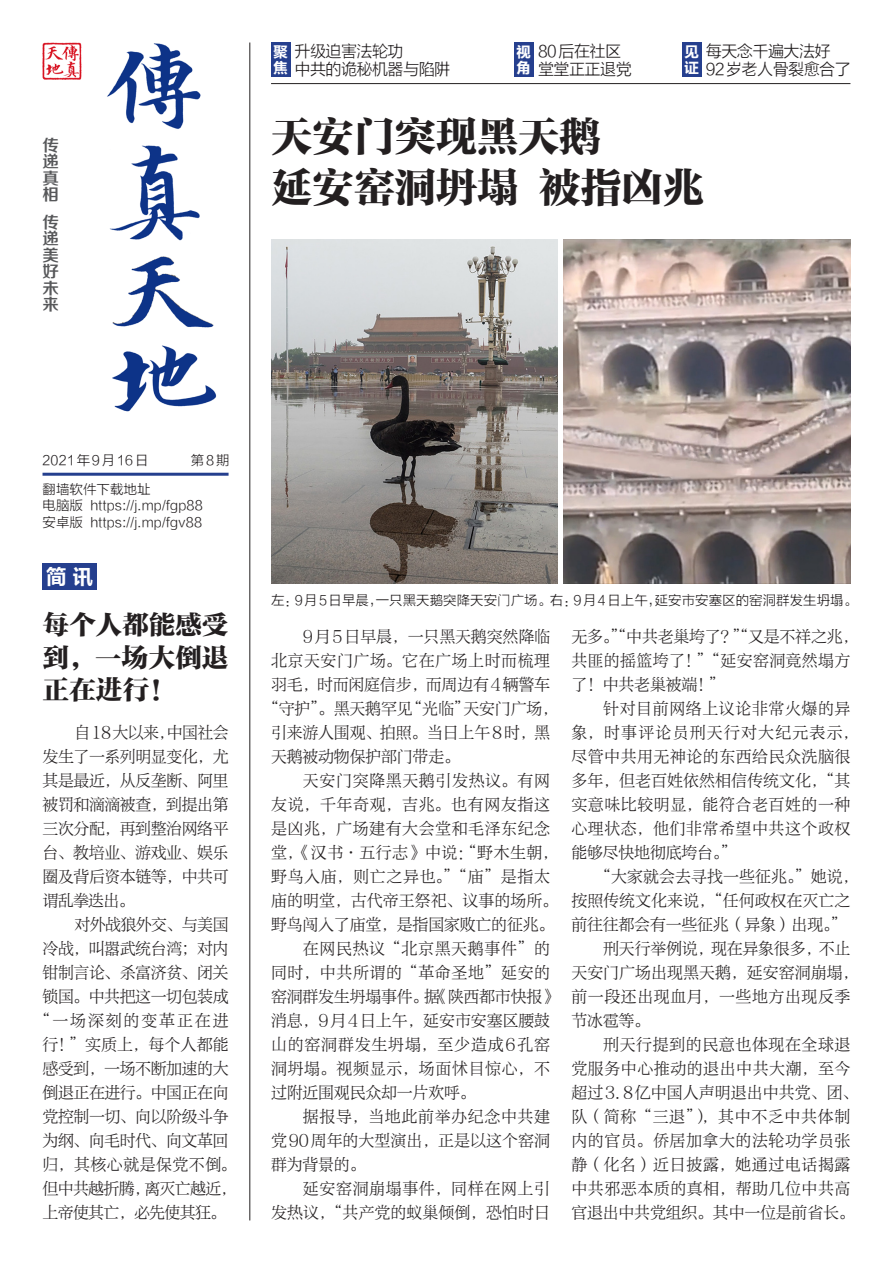
<style>
.page{position:relative;width:893px;height:1263px;background:#fff}
.page>*{position:absolute;margin:0;border:0;box-sizing:border-box;transform-origin:0 0}
.大题目{font:42px "FZTYSK GBK1 0";letter-spacing:-.01em;color:#231f20}
.小题目{font:27px/32.4px "FZTYSK GBK1 0";color:#231f20}
.t1{font:21px "FZLTCHK GBK1 0";color:#fff}
.图释{font:16.5px "FZLTXHK";letter-spacing:-.04em;color:#231f20}
.t2{font:16.5px/16.5px "FZZZHONGJW GB1 0";color:#57585a;text-align:justify}
.正文{font:16.05px/24px "FZXYSK GBK1 0";letter-spacing:.04em;color:#231f20}
.正文-2{font:16.05px/24px "FZXYSK GBK1 0";letter-spacing:.005em;color:#231f20;text-align:justify}
.正文-3{font:16.05px/24px "FZXYSK GBK1 0";letter-spacing:-.025em;color:#231f20;text-align:center}
.正文-4{font:16.05px/24px "FZXYSK GBK1 0";letter-spacing:.025em;color:#231f20;text-align:right}
.正文-5{font:16.05px "FZXYSK GBK1 0";letter-spacing:-.04em;color:#231f20}
.正文-6{font:16.05px "FZXYSK GBK1 0";letter-spacing:-.03em;color:#231f20}
.图释-2{font:15px "FZLTCHK GBK1 0";color:#fff}
.图释-3{font:13.5px "FZLTXHK";color:#231f20}
.图释-4{font:13.5px "FZLTXHK";letter-spacing:.125em;color:#231f20}
.s1{font-family:"FZLTCHK GBK1 0";font-size:15px;color:#fff}
</style>
<div class="page">
<hr style="left:43px;top:473px;width:186px;height:3px;background:#253f8e">
<div style="left:271px;top:43px;width:19px;height:34px;background:#253f8e"></div>
<div style="left:514px;top:43px;width:19px;height:34px;background:#253f8e"></div>
<div style="left:682px;top:43px;width:20px;height:34px;background:#253f8e"></div>
<hr style="left:250px;top:43px;width:1px;height:1177px;background:#231f20">
<hr style="left:271px;top:83px;width:579px;height:1px;background:#231f20">
<div style="left:43px;top:564px;width:54px;height:26px;background:#253f8e"></div>
<img style="left:107px;top:43px;width:110px;height:369px">
<img style="left:42px;top:42px;width:40px;height:37px">
<img style="left:271px;top:240px;width:287px;height:343px">
<img style="left:564px;top:240px;width:286px;height:343px">
<p class="t2" style="left:43px;top:138px;width:17px">传递真相</p>
<p class="t2" style="left:43px;top:215px;width:17px">传递美好未来</p>
<p class="图释" style="left:684px;top:42px;width:148px"><span class="s1">见</span>每天念千遍大法好</p>
<p class="图释" style="left:706px;top:60px;width:147px">92岁老人骨裂愈合了</p>
<p class="图释" style="left:273px;top:42px;width:132px"><span class="s1">聚</span>升级迫害法轮功</p>
<p class="图释" style="left:294px;top:60px;width:157px">中共的诡秘机器与陷阱</p>
<p class="图释" style="left:516px;top:42px;width:107px"><span class="s1">视</span> 80后在社区</p>
<p class="图释" style="left:538px;top:60px;width:95px">堂堂正正退党</p>
<p class="图释-2" style="left:273px;top:60px;width:16px">焦</p>
<p class="图释-2" style="left:516px;top:60px;width:15px">角</p>
<p class="图释-2" style="left:684px;top:60px;width:16px">证</p>
<p class="大题目" style="left:271px;top:115px;width:331px">天安门突现黑天鹅</p>
<p class="大题目" style="left:271px;top:165px;width:434px">延安窑洞坍塌 被指凶兆</p>
<p class="图释-4" style="left:43px;top:452px;width:108px">2021年9月16日</p>
<p class="图释-3" style="left:191px;top:452px;width:40px">第8期</p>
<p class="图释-3" style="left:43px;top:482px;width:109px">翻墙软件下载地址</p>
<p class="图释-3" style="left:43px;top:498px;width:162px">电脑版 https://j.mp/fgp88</p>
<p class="图释-3" style="left:43px;top:515px;width:161px">安卓版 https://j.mp/fgv88</p>
<p class="t1" style="left:46px;top:565px;width:49px">简 讯</p>
<p class="小题目" style="left:43px;top:610px;width:187px">每个人都能感受</p>
<p class="小题目" style="left:43px;top:643px;width:188px">到，一场大倒退正在进行！</p>
<p class="正文-5" style="left:74px;top:723px;width:156px">自18大以来，中国社会</p>
<p class="正文-2" style="left:43px;top:745px;width:188px">发生了一系列明显变化，尤其是最近，从反垄断、阿里被罚和滴滴被查，到提出第三次分配，再到整治网络平台、教培业、游戏业、娱乐圈及背后资本链等，中共可谓乱拳迭出。</p>
<p class="正文-6" style="left:74px;top:915px;width:156px">对外战狼外交、与美国</p>
<p class="正文-2" style="left:43px;top:937px;width:188px">冷战，叫嚣武统台湾；对内钳制言论、杀富济贫、闭关锁国。中共把这一切包装成</p>
<p class="正文-3" style="left:35px;top:1009px;width:203px">“一场深刻的变革正在进行！”实质上，每个人都能感受到，一场不断加速的大倒退正在进行。中国正在向党控制一切、向以阶级斗争为纲、向毛时代、向文革回归，其核心就是保党不倒。但中共越折腾，离灭亡越近，上帝使其亡，必先使其狂。</p>
<p class="图释-3" style="left:271px;top:593px;width:588px">左：9月5日早晨，一只黑天鹅突降天安门广场。右：9月4日上午，延安市安塞区的窑洞群发生坍塌。</p>
<p class="正文-2" style="left:271px;top:625px;width:281px;text-indent:32px">9月5日早晨，一只黑天鹅突然降临北京天安门广场。它在广场上时而梳理羽毛，时而闲庭信步，而周边有4辆警车</p>
<p class="正文-2" style="left:263px;top:697px;width:296px">“守护”。黑天鹅罕见“光临”天安门广场，</p>
<p class="正文-2" style="left:271px;top:721px;width:281px">引来游人围观、拍照。当日上午8时，黑</p>
<p class="正文-2" style="left:271px;top:745px;width:190px">天鹅被动物保护部门带走。</p>
<p class="正文" style="left:271px;top:769px;width:289px;text-indent:32px">天安门突降黑天鹅引发热议。有网友说，千年奇观，吉兆。也有网友指这是凶兆，广场建有大会堂和毛泽东纪念堂，《汉书·五行志》中说：“野木生朝，野鸟入庙，则亡之异也。”“庙”是指太庙的明堂，古代帝王祭祀、议事的场所。野鸟闯入了庙堂，是指国家败亡的征兆。</p>
<p class="正文" style="left:271px;top:937px;width:288px;text-indent:32px">在网民热议“北京黑天鹅事件”的同时，中共所谓的“革命圣地”延安的窑洞群发生坍塌事件。据《陕西都市快报》消息，9月4日上午，延安市安塞区腰鼓山的窑洞群发生坍塌，至少造成6孔窑洞坍塌。视频显示，场面怵目惊心，不过附近围观民众却一片欢呼。</p>
<p class="正文-2" style="left:271px;top:1105px;width:281px;text-indent:32px">据报导，当地此前举办纪念中共建党90周年的大型演出，正是以这个窑洞群为背景的。</p>
<p class="正文-4" style="left:271px;top:1177px;width:281px">延安窑洞崩塌事件，同样在网上引<br>发热议，“共产党的蚁巢倾倒，恐怕时日</p>
<p class="正文-2" style="left:571px;top:625px;width:289px;text-align:left">无多。”“中共老巢垮了？”“又是不祥之兆，共匪的摇篮垮了！”“延安窑洞竟然塌方了！中共老巢被端！”</p>
<p class="正文" style="left:571px;top:697px;width:288px;text-indent:32px">针对目前网络上议论非常火爆的异象，时事评论员刑天行对大纪元表示，尽管中共用无神论的东西给民众洗脑很多年，但老百姓依然相信传统文化，“其实意味比较明显，能符合老百姓的一种心理状态，他们非常希望中共这个政权能够尽快地彻底垮台。”</p>
<p class="正文-2" style="left:571px;top:865px;width:289px;text-align:left;text-indent:24px">“大家就会去寻找一些征兆。”她说，按照传统文化来说，“任何政权在灭亡之前往往都会有一些征兆（异象）出现。”</p>
<p class="正文-2" style="left:603px;top:937px;width:249px">刑天行举例说，现在异象很多，不止</p>
<p class="正文-2" style="left:571px;top:961px;width:289px;text-align:left">天安门广场出现黑天鹅，延安窑洞崩塌，前一段还出现血月，一些地方出现反季节冰雹等。</p>
<p class="正文" style="left:571px;top:1033px;width:288px;text-indent:32px">刑天行提到的民意也体现在全球退党服务中心推动的退出中共大潮，至今超过3.8亿中国人声明退出中共党、团、队（简称“三退”），其中不乏中共体制内的官员。侨居加拿大的法轮功学员张静（化名）近日披露，她通过电话揭露中共邪恶本质的真相，帮助几位中共高官退出中共党组织。其中一位是前省长。</p>
</div>
